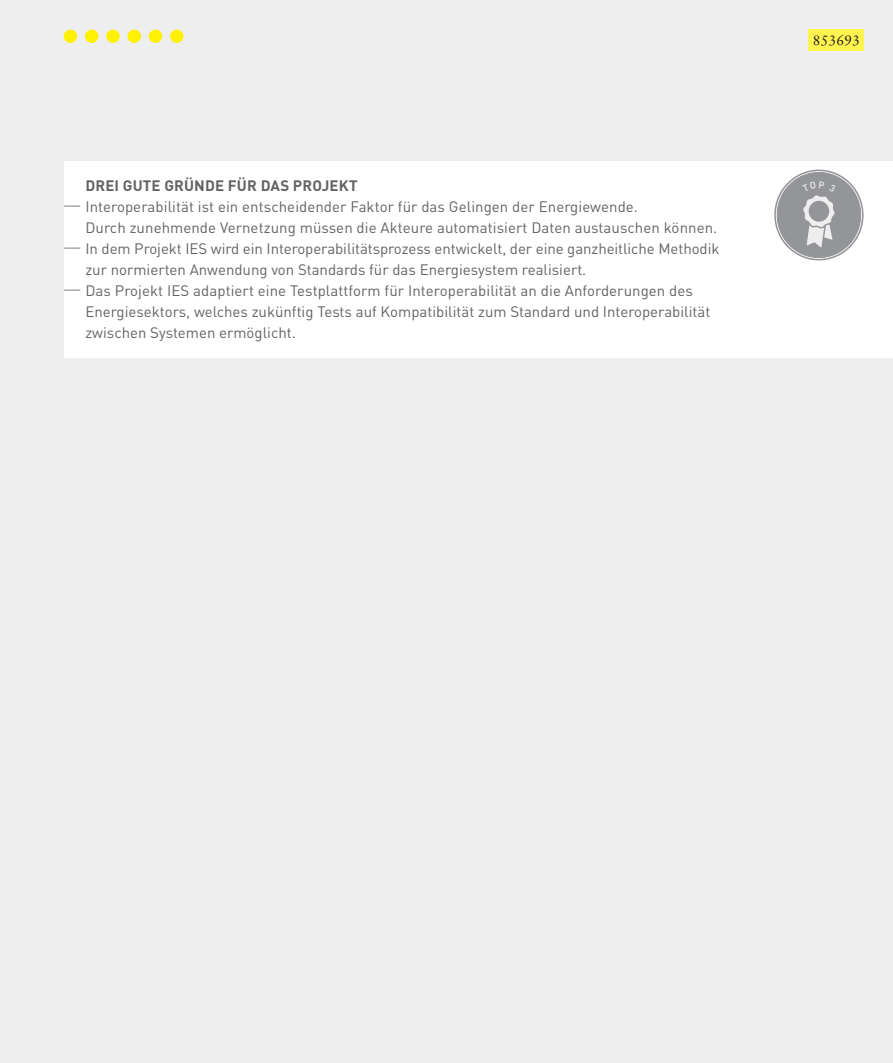
<style>
.page{position:relative;width:893px;height:1063px;background:#eeeeef}
.page>*{position:absolute;margin:0;border:0;box-sizing:border-box;transform-origin:0 0}
.Lauftext{font:15px "DIN";color:#636366}
.Überschrift_2{font:700 15px "DIN";letter-spacing:.01em;color:#636366}
.Projektnummer{font:15px "Sabon Next LT Pro Display";letter-spacing:.03em;color:#231f20}
.Lauftext-2{font:15px "DIN";color:#636366;scale:2 1}
</style>
<div class="page">
<div style="left:64px;top:30px;width:13px;height:13px;background:#fff101;border-radius:50%"></div>
<div style="left:85px;top:30px;width:13px;height:13px;background:#fff101;border-radius:50%"></div>
<div style="left:106px;top:30px;width:14px;height:13px;background:#fff101;border-radius:50%"></div>
<div style="left:128px;top:30px;width:13px;height:13px;background:#fff101;border-radius:50%"></div>
<div style="left:149px;top:30px;width:13px;height:13px;background:#fff101;border-radius:50%"></div>
<div style="left:170px;top:30px;width:13px;height:13px;background:#fff101;border-radius:50%"></div>
<div style="left:64px;top:161px;width:829px;height:197px;background:#fff"></div>
<div style="left:777px;top:172px;width:84px;height:86px;background:#939598;border-radius:50%"></div>
<div style="left:774px;top:170px;width:90px;height:90px;border:2px solid #939598;border-radius:50%"></div>
<div style="left:808px;top:30px;width:56px;height:21px;background:#fff34f"></div>
<svg style="left:803px;top:195px;width:32px;height:53px"></svg>
<p class="Überschrift_2" style="left:85px;top:175px;width:274px">DREI GUTE GRÜNDE FÜR DAS PROJEKT</p>
<p class="Lauftext-2" style="left:64px;top:189px;width:10px">_</p>
<p class="Lauftext" style="left:85px;top:197px;width:554px">Interoperabilität ist ein entscheidender Faktor für das Gelingen der Energiewende.</p>
<p class="Lauftext" style="left:85px;top:218px;width:633px">Durch zunehmende Vernetzung müssen die Akteure automatisiert Daten austauschen können.</p>
<p class="Lauftext-2" style="left:64px;top:231px;width:10px">_</p>
<p class="Lauftext" style="left:85px;top:239px;width:636px">In dem Projekt IES wird ein Interoperabilitätsprozess entwickelt, der eine ganzheitliche Methodik</p>
<p class="Lauftext" style="left:85px;top:260px;width:502px">zur normierten Anwendung von Standards für das Energiesystem realisiert.</p>
<p class="Lauftext-2" style="left:64px;top:273px;width:10px">_</p>
<p class="Lauftext" style="left:85px;top:281px;width:609px">Das Projekt IES adaptiert eine Testplattform für Interoperabilität an die Anforderungen des</p>
<p class="Lauftext" style="left:85px;top:302px;width:626px">Energiesektors, welches zukünftig Tests auf Kompatibilität zum Standard und Interoperabilität</p>
<p class="Lauftext" style="left:85px;top:323px;width:212px">zwischen Systemen ermöglicht.</p>
<p class="Projektnummer" style="left:813px;top:28px;width:49px">853693</p>
</div>
